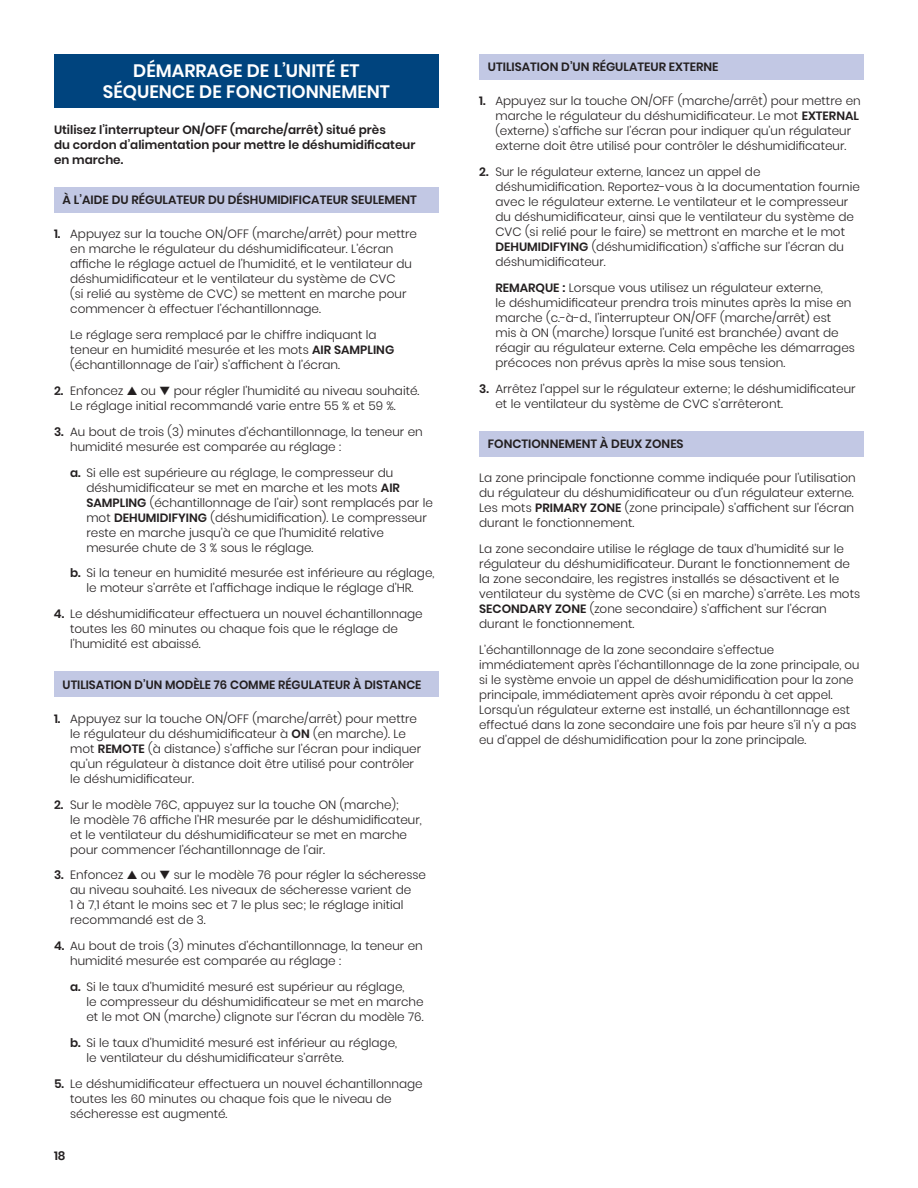
<style>
.page{position:relative;width:918px;height:1188px;background:#fff}
.page>*{position:absolute;margin:0;border:0;box-sizing:border-box;transform-origin:0 0}
.t1{font:600 18px/21px "Poppins";color:#fff;text-align:center}
.t2{font:300 12px/15px "Poppins";color:#231f20}
.t3{font:600 12px/15px "Poppins";color:#231f20}
.s1{font-weight:600}
</style>
<div class="page">
<div style="left:54px;top:54px;width:385px;height:54px;background:#00447e"></div>
<div style="left:54px;top:187px;width:385px;height:25px;background:#c2c8e4"></div>
<div style="left:54px;top:672px;width:385px;height:25px;background:#c2c8e4"></div>
<div style="left:479px;top:54px;width:385px;height:25px;background:#c2c8e4"></div>
<div style="left:479px;top:431px;width:385px;height:25px;background:#c2c8e4"></div>
<h1 class="t1" style="left:103px;top:61px;width:289px">DÉMARRAGE DE L’UNITÉ ET<br>SÉQUENCE DE FONCTIONNEMENT</h1>
<p class="t3" style="left:54px;top:122px;width:363px">Utilisez l’interrupteur ON/OFF (marche/arrêt) situé près<br>du cordon d’alimentation pour mettre le déshumidificateur en marche.</p>
<p class="t3" style="left:63px;top:193px;width:356px">À L’AIDE DU RÉGULATEUR DU DÉSHUMIDIFICATEUR SEULEMENT</p>
<p class="t2" style="left:70px;top:227px;width:348px;text-indent:-16px"><span class="s1">1.</span> Appuyez sur la touche ON/OFF (marche/arrêt) pour mettre en marche le régulateur du déshumidificateur. L’écran affiche le réglage actuel de l’humidité, et le ventilateur du déshumidificateur et le ventilateur du système de CVC<br>(si relié au système de CVC) se mettent en marche pour commencer à effectuer l’échantillonnage.</p>
<p class="t2" style="left:70px;top:328px;width:326px">Le réglage sera remplacé par le chiffre indiquant la teneur en humidité mesurée et les mots <span class="s1">AIR SAMPLING </span>(échantillonnage de l’air) s’affichent à l’écran.</p>
<p class="t2" style="left:70px;top:383px;width:350px;text-indent:-16px"><span class="s1">2.</span> Enfoncez ▲ ou ▼ pour régler l’humidité au niveau souhaité.<br>Le réglage initial recommandé varie entre 55 % et 59 %.</p>
<p class="t2" style="left:70px;top:424px;width:354px;text-indent:-16px"><span class="s1">3.</span> Au bout de trois (3) minutes d’échantillonnage, la teneur en humidité mesurée est comparée au réglage :</p>
<p class="t2" style="left:86px;top:465px;width:348px;text-indent:-16px"><span class="s1">a.</span> Si elle est supérieure au réglage, le compresseur du déshumidificateur se met en marche et les mots <span class="s1">AIR SAMPLING</span> (échantillonnage de l’air) sont remplacés par le mot <span class="s1">DEHUMIDIFYING</span> (déshumidification). Le compresseur reste en marche jusqu’à ce que l’humidité relative mesurée chute de 3 % sous le réglage.</p>
<p class="t2" style="left:70px;top:566px;width:366px;text-align:center"><span class="s1">b.</span> Si la teneur en humidité mesurée est inférieure au réglage, le moteur s’arrête et l’affichage indique le réglage d’HR.</p>
<p class="t2" style="left:70px;top:607px;width:354px;text-indent:-16px"><span class="s1">4.</span> Le déshumidificateur effectuera un nouvel échantillonnage toutes les 60 minutes ou chaque fois que le réglage de l’humidité est abaissé.</p>
<p class="t3" style="left:63px;top:677px;width:360px">UTILISATION D’UN MODÈLE 76 COMME RÉGULATEUR À DISTANCE</p>
<p class="t2" style="left:70px;top:711px;width:352px;text-indent:-16px"><span class="s1">1.</span> Appuyez sur la touche ON/OFF (marche/arrêt) pour mettre le régulateur du déshumidificateur à <span class="s1">ON</span> (en marche). Le mot <span class="s1">REMOTE</span> (à distance) s’affiche sur l’écran pour indiquer qu’un régulateur à distance doit être utilisé pour contrôler le déshumidificateur.</p>
<p class="t2" style="left:70px;top:797px;width:353px;text-indent:-16px"><span class="s1">2.</span> Sur le modèle 76C, appuyez sur la touche ON (marche);<br>le modèle 76 affiche l’HR mesurée par le déshumidificateur, et le ventilateur du déshumidificateur se met en marche pour commencer l’échantillonnage de l’air.</p>
<p class="t2" style="left:70px;top:868px;width:357px;text-indent:-16px"><span class="s1">3.</span> Enfoncez ▲ ou ▼ sur le modèle 76 pour régler la sécheresse au niveau souhaité. Les niveaux de sécheresse varient de<br>1 à 7,1 étant le moins sec et 7 le plus sec; le réglage initial recommandé est de 3.</p>
<p class="t2" style="left:70px;top:939px;width:354px;text-indent:-16px"><span class="s1">4.</span> Au bout de trois (3) minutes d’échantillonnage, la teneur en humidité mesurée est comparée au réglage :</p>
<p class="t2" style="left:86px;top:979px;width:339px;text-indent:-16px"><span class="s1">a.</span> Si le taux d’humidité mesuré est supérieur au réglage,<br>le compresseur du déshumidificateur se met en marche et le mot ON (marche) clignote sur l’écran du modèle 76.</p>
<p class="t2" style="left:86px;top:1035px;width:312px;text-indent:-16px"><span class="s1">b.</span> Si le taux d’humidité mesuré est inférieur au réglage, le ventilateur du déshumidificateur s’arrête.</p>
<p class="t2" style="left:70px;top:1076px;width:354px;text-indent:-16px"><span class="s1">5.</span> Le déshumidificateur effectuera un nouvel échantillonnage toutes les 60 minutes ou chaque fois que le niveau de sécheresse est augmenté.</p>
<p class="t3" style="left:54px;top:1148px;width:13px">18</p>
<p class="t3" style="left:488px;top:59px;width:232px">UTILISATION D’UN RÉGULATEUR EXTERNE</p>
<p class="t2" style="left:495px;top:93px;width:367px;text-indent:-16px"><span class="s1">1.</span> Appuyez sur la touche ON/OFF (marche/arrêt) pour mettre en marche le régulateur du déshumidificateur. Le mot <span class="s1">EXTERNAL </span>(externe) s’affiche sur l’écran pour indiquer qu’un régulateur externe doit être utilisé pour contrôler le déshumidificateur.</p>
<p class="t2" style="left:495px;top:164px;width:366px;text-indent:-16px"><span class="s1">2.</span> Sur le régulateur externe, lancez un appel de déshumidification. Reportez-vous à la documentation fournie avec le régulateur externe. Le ventilateur et le compresseur du déshumidificateur, ainsi que le ventilateur du système de CVC (si relié pour le faire) se mettront en marche et le mot <span class="s1">DEHUMIDIFYING</span> (déshumidification) s’affiche sur l’écran du déshumidificateur.</p>
<p class="t2" style="left:495px;top:280px;width:361px"><span class="s1">REMARQUE :</span> Lorsque vous utilisez un régulateur externe,<br>le déshumidificateur prendra trois minutes après la mise en marche (c.-à-d., l’interrupteur ON/OFF (marche/arrêt) est mis à ON (marche) lorsque l’unité est branchée) avant de réagir au régulateur externe. Cela empêche les démarrages précoces non prévus après la mise sous tension.</p>
<p class="t2" style="left:495px;top:381px;width:362px;text-indent:-16px"><span class="s1">3.</span> Arrêtez l’appel sur le régulateur externe; le déshumidificateur et le ventilateur du système de CVC s’arrêteront.</p>
<p class="t3" style="left:488px;top:436px;width:197px">FONCTIONNEMENT À DEUX ZONES</p>
<p class="t2" style="left:479px;top:471px;width:378px">La zone principale fonctionne comme indiquée pour l’utilisation du régulateur du déshumidificateur ou d’un régulateur externe.<br>Les mots <span class="s1">PRIMARY ZONE</span> (zone principale) s’affichent sur l’écran durant le fonctionnement.</p>
<p class="t2" style="left:479px;top:541px;width:382px">La zone secondaire utilise le réglage de taux d’humidité sur le régulateur du déshumidificateur. Durant le fonctionnement de la zone secondaire, les registres installés se désactivent et le ventilateur du système de CVC (si en marche) s’arrête. Les mots <span class="s1">SECONDARY ZONE</span> (zone secondaire) s’affichent sur l’écran durant le fonctionnement.</p>
<p class="t2" style="left:479px;top:642px;width:382px">L’échantillonnage de la zone secondaire s’effectue immédiatement après l’échantillonnage de la zone principale, ou si le système envoie un appel de déshumidification pour la zone principale, immédiatement après avoir répondu à cet appel.<br>Lorsqu’un régulateur externe est installé, un échantillonnage est effectué dans la zone secondaire une fois par heure s’il n’y a pas eu d’appel de déshumidification pour la zone principale.</p>
</div>
